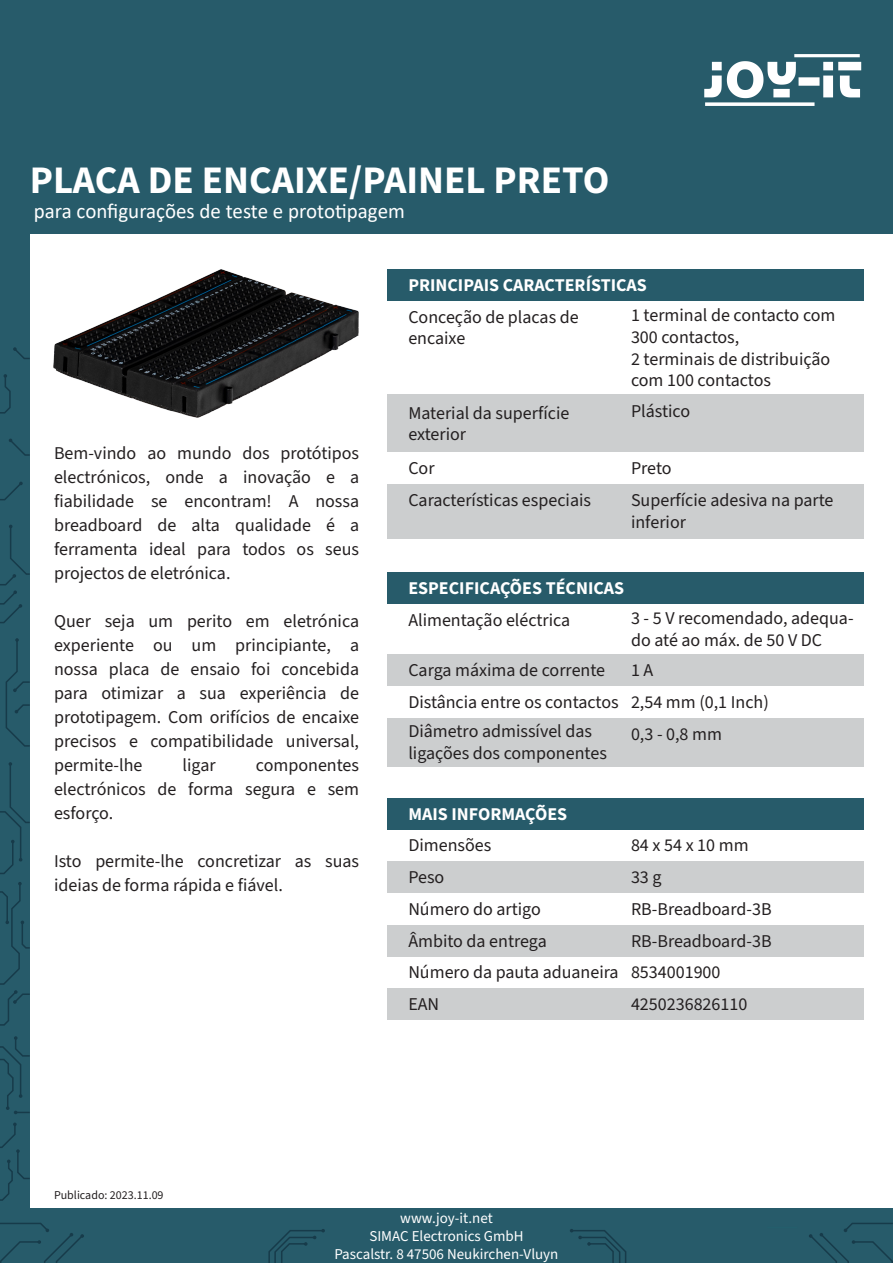
<style>
.page{position:relative;width:893px;height:1263px;background:#fff}
.page>*{position:absolute;margin:0;border:0;box-sizing:border-box;transform-origin:0 0}
.t1{font:700 39px "Source Sans 3";color:#fff}
.t2{font:21px "Calibri";color:#fff}
.t3{font:18px/24px "Source Sans 3";color:#231f20}
.t4{font:700 18px "Source Sans 3";color:#fff}
.t5{font:15px "Source Sans 3";color:#fff}
.t6{font:12px "Source Sans 3";color:#231f20}
</style>
<div class="page">
<div style="left:387px;top:861px;width:476px;height:32px;background:#cccecf"></div>
<div style="left:387px;top:988px;width:476px;height:32px;background:#cccecf"></div>
<div style="left:387px;top:925px;width:476px;height:31px;background:#cccecf"></div>
<div style="left:387px;top:718px;width:476px;height:48px;background:#cccecf"></div>
<div style="left:387px;top:654px;width:476px;height:32px;background:#cccecf"></div>
<div style="left:387px;top:395px;width:476px;height:57px;background:#cccecf"></div>
<div style="left:387px;top:484px;width:476px;height:54px;background:#cccecf"></div>
<div style="left:0;top:0;width:893px;height:234px;background:#275b6a"></div>
<img style="left:704px;top:54px;width:158px;height:52px">
<div style="left:0;top:208px;width:30px;height:1055px;background:#275b6a"></div>
<div style="left:387px;top:269px;width:476px;height:32px;background:#275b6a"></div>
<div style="left:387px;top:798px;width:476px;height:32px;background:#275b6a"></div>
<div style="left:387px;top:572px;width:476px;height:32px;background:#275b6a"></div>
<svg style="left:0;top:1122px;width:30px;height:79px"></svg>
<svg style="left:0;top:1036px;width:30px;height:78px"></svg>
<svg style="left:0;top:882px;width:30px;height:144px"></svg>
<svg style="left:0;top:762px;width:30px;height:112px"></svg>
<svg style="left:5px;top:638px;width:25px;height:109px"></svg>
<svg style="left:0;top:525px;width:30px;height:99px"></svg>
<svg style="left:0;top:482px;width:23px;height:19px"></svg>
<svg style="left:9px;top:438px;width:21px;height:18px"></svg>
<svg style="left:0;top:374px;width:11px;height:40px"></svg>
<svg style="left:13px;top:347px;width:17px;height:12px"></svg>
<div style="left:0;top:1209px;width:893px;height:54px;background:#275b6a"></div>
<svg style="left:268px;top:1229px;width:57px;height:34px"></svg>
<svg style="left:570px;top:1229px;width:57px;height:34px"></svg>
<svg style="left:0;top:1223px;width:84px;height:40px"></svg>
<svg style="left:809px;top:1223px;width:84px;height:40px"></svg>
<img style="left:53px;top:269px;width:305px;height:148px">
<p class="t1" style="left:30px;top:154px;width:581px">PLACA DE ENCAIXE/PAINEL PRETO</p>
<p class="t2" style="left:34px;top:197px;width:373px">para configurações de teste e prototipagem</p>
<p class="t4" style="left:408px;top:273px;width:240px">PRINCIPAIS CARACTERÍSTICAS</p>
<p class="t3" style="left:54px;top:441px;width:307px;text-align:justify">Bem-vindo ao mundo dos protótipos electrónicos, onde a inovação e a fiabilidade se encontram! A nossa breadboard de alta qualidade é a ferramenta ideal para todos os seus projectos de eletrónica.</p>
<p class="t3" style="left:54px;top:609px;width:307px;text-align:justify">Quer seja um perito em eletrónica experiente ou um principiante, a nossa placa de ensaio foi concebida para otimizar a sua experiência de prototipagem. Com orifícios de encaixe precisos e compatibilidade universal, permite-lhe</p>
<p class="t3" style="left:183px;top:753px;width:35px">ligar</p>
<p class="t3" style="left:54px;top:753px;width:307px;text-align:justify;text-indent:202px">componentes electrónicos de forma segura e sem esforço.</p>
<p class="t3" style="left:54px;top:849px;width:307px">Isto permite-lhe concretizar as suas ideias de forma rápida e fiável.</p>
<p class="t3" style="left:408px;top:306px;width:172px;line-height:21.6px">Conceção de placas de encaixe</p>
<p class="t3" style="left:408px;top:402px;width:163px;line-height:21.6px">Material da superfície exterior</p>
<p class="t3" style="left:408px;top:457px;width:28px">Cor</p>
<p class="t3" style="left:408px;top:489px;width:184px">Características especiais</p>
<p class="t3" style="left:631px;top:305px;width:206px;line-height:21.6px">1 terminal de contacto com<br>300 contactos,</p>
<p class="t3" style="left:631px;top:348px;width:201px;line-height:21.6px">2 terminais de distribuição com 100 contactos</p>
<p class="t3" style="left:631px;top:399px;width:61px">Plástico</p>
<p class="t3" style="left:631px;top:457px;width:42px">Preto</p>
<p class="t3" style="left:631px;top:490px;width:204px;line-height:21.6px">Superfície adesiva na parte inferior</p>
<p class="t4" style="left:408px;top:576px;width:217px">ESPECIFICAÇÕES TÉCNICAS</p>
<p class="t3" style="left:408px;top:609px;width:164px">Alimentação eléctrica</p>
<p class="t3" style="left:631px;top:608px;width:224px;line-height:21.6px">3 - 5 V recomendado, adequa&shy;do até ao máx. de 50 V DC</p>
<p class="t3" style="left:408px;top:659px;width:198px">Carga máxima de corrente</p>
<p class="t3" style="left:631px;top:659px;width:24px">1 A</p>
<p class="t3" style="left:408px;top:690px;width:212px">Distância entre os contactos</p>
<p class="t3" style="left:631px;top:690px;width:139px">2,54 mm (0,1 Inch)</p>
<p class="t3" style="left:408px;top:721px;width:200px;line-height:21.6px">Diâmetro admissível das ligações dos componentes</p>
<p class="t3" style="left:631px;top:722px;width:92px">0,3 - 0,8 mm</p>
<p class="t4" style="left:408px;top:802px;width:160px">MAIS INFORMAÇÕES</p>
<p class="t3" style="left:408px;top:834px;width:84px">Dimensões</p>
<p class="t3" style="left:631px;top:834px;width:119px">84 x 54 x 10 mm</p>
<p class="t3" style="left:408px;top:865px;width:37px">Peso</p>
<p class="t3" style="left:631px;top:865px;width:32px">33 g</p>
<p class="t3" style="left:408px;top:897px;width:134px">Número do artigo</p>
<p class="t3" style="left:631px;top:897px;width:142px">RB-Breadboard-3B</p>
<p class="t3" style="left:408px;top:929px;width:140px">Âmbito da entrega</p>
<p class="t3" style="left:631px;top:929px;width:142px">RB-Breadboard-3B</p>
<p class="t3" style="left:408px;top:961px;width:212px">Número da pauta aduaneira</p>
<p class="t3" style="left:631px;top:961px;width:91px">8534001900</p>
<p class="t3" style="left:408px;top:993px;width:32px">EAN</p>
<p class="t3" style="left:631px;top:993px;width:118px">4250236826110</p>
<p class="t6" style="left:54px;top:1187px;width:111px">Publicado: 2023.11.09</p>
<p class="t5" style="left:400px;top:1208px;width:94px">www.joy-it.net</p>
<p class="t5" style="left:369px;top:1226px;width:156px">SIMAC Electronics GmbH</p>
<p class="t5" style="left:334px;top:1244px;width:226px">Pascalstr. 8 47506 Neukirchen-Vluyn</p>
</div>
